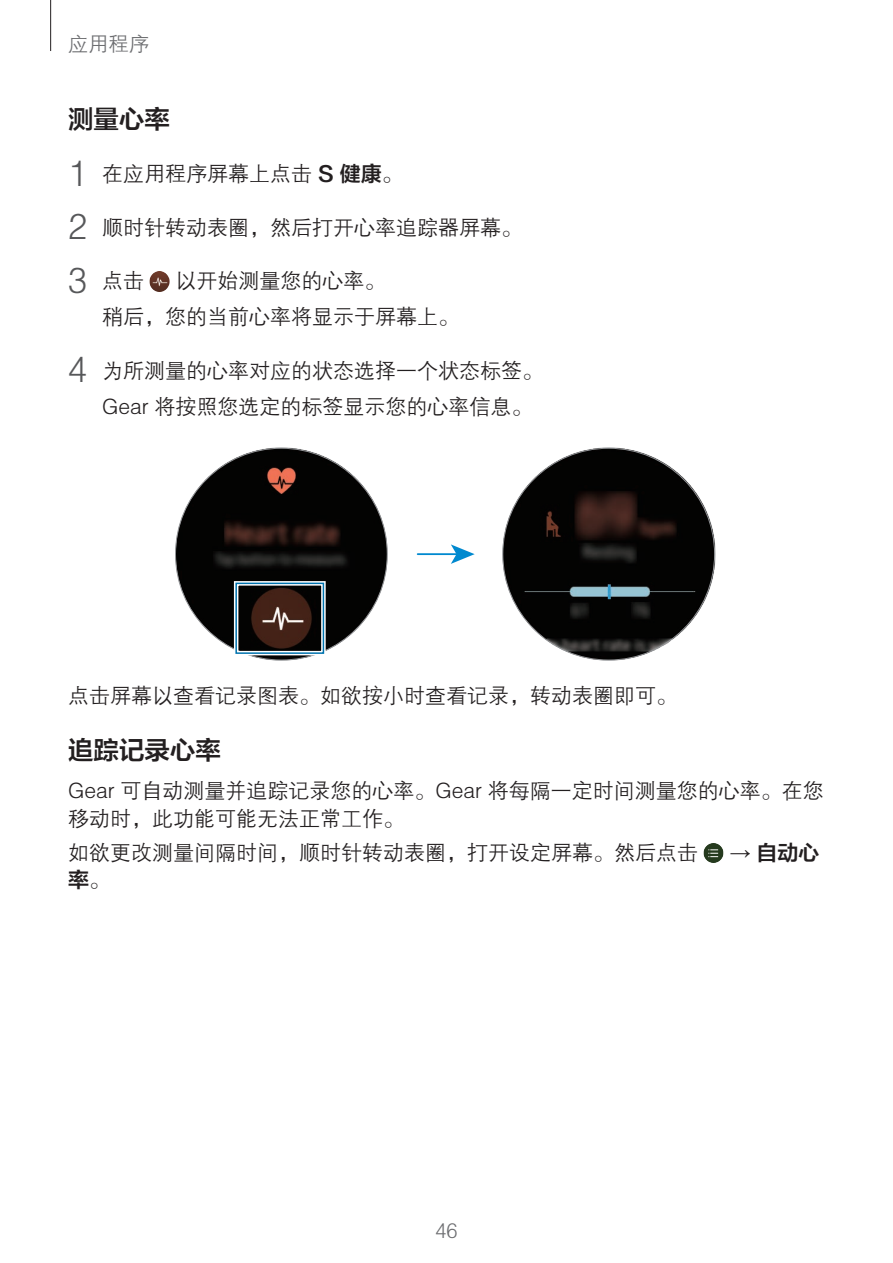
<style>
.page{position:relative;width:893px;height:1263px;background:#fff}
.page>*{position:absolute;margin:0;border:0;box-sizing:border-box;transform-origin:0 0}
.t1{font:25.5px "FZLTZCHJW GB1 0";color:#231f20}
.t2{font:21px/36.3px "FZZDXJW GB1 0";color:#231f20}
.t3{font:21px "FZLTZCHJW GB1 0";color:#231f20}
.t4{font:21px "FZZDXJW GB1 0";color:#6c6d70;scale:.95 1}
.t5{font:20.25px "FZZDXJW GB1 0";color:#6c6d70}
.s1{font-size:36px;color:#57585a}
.s2{font-family:"FZLTZCHJW GB1 0"}
.s3{font-family:"Arial"}
.s4{font-family:"FZZDXJW GB1 0"}
</style>
<div class="page">
<hr style="left:50px;top:0;width:1px;height:51px;background:#231f20">
<img style="left:150px;top:272px;width:20px;height:19px">
<img style="left:175px;top:448px;width:213px;height:212px">
<hr style="left:418px;top:553px;width:40px;height:2px;background:#0089cf">
<svg style="left:451px;top:544px;width:24px;height:20px"></svg>
<div style="left:234px;top:581px;width:92px;height:74px;border:4px solid #fff"></div>
<div style="left:235px;top:583px;width:89px;height:71px;border:2px solid #0073ae"></div>
<img style="left:502px;top:448px;width:213px;height:212px">
<img style="left:704px;top:843px;width:20px;height:20px">
<p class="t5" style="left:68px;top:33px;width:82px">应用程序</p>
<p class="t1" style="left:68px;top:105px;width:103px">测量心率</p>
<p class="t2" style="left:68px;top:157px;width:336px"><span class="s1">1</span> 在应用程序屏幕上点击 <span class="s2">S 健康</span>。</p>
<p class="t2" style="left:68px;top:210px;width:456px"><span class="s1">2</span> 顺时针转动表圈，然后打开心率追踪器屏幕。</p>
<p class="t2" style="left:68px;top:263px;width:78px"><span class="s1">3</span> 点击</p>
<p class="t2" style="left:102px;top:263px;width:359px;text-align:center">以开始测量您的心率。<br>稍后，您的当前心率将显示于屏幕上。</p>
<p class="t2" style="left:102px;top:353px;width:442px;text-indent:-34px"><span class="s1">4</span> 为所测量的心率对应的状态选择一个状态标签。<br>Gear 将按照您选定的标签显示您的心率信息。</p>
<p class="t2" style="left:68px;top:678px;width:611px">点击屏幕以查看记录图表。如欲按小时查看记录，转动表圈即可。</p>
<p class="t1" style="left:68px;top:736px;width:155px">追踪记录心率</p>
<p class="t2" style="left:68px;top:777px;width:757px;line-height:27.8px">Gear 可自动测量并追踪记录您的心率。Gear 将每隔一定时间测量您的心率。在您移动时，此功能可能无法正常工作。</p>
<p class="t2" style="left:68px;top:835px;width:632px">如欲更改测量间隔时间，顺时针转动表圈，打开设定屏幕。然后点击</p>
<p class="t3" style="left:730px;top:841px;width:91px"><span class="s3">→</span> 自动心</p>
<p class="t3" style="left:68px;top:868px;width:43px">率<span class="s4">。</span></p>
<p class="t4" style="left:435px;top:1220px;width:25px">46</p>
</div>
